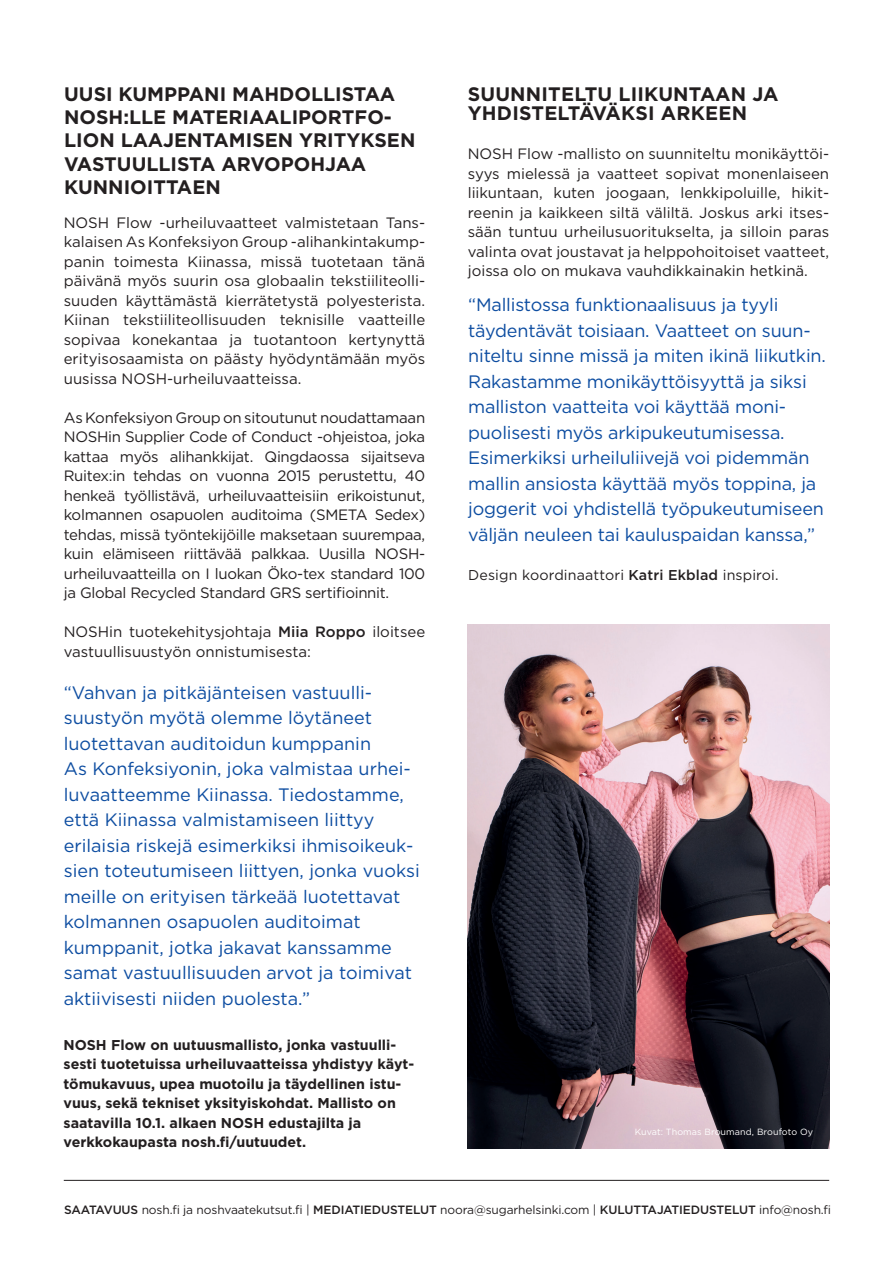
<style>
.page{position:relative;width:893px;height:1263px;background:#fff}
.page>*{position:absolute;margin:0;border:0;box-sizing:border-box;transform-origin:0 0}
.t1{font:700 19.5px/23.4px "Gotham";color:#231f20}
.t2{font:18px/25.5px "Gotham";letter-spacing:-.01em;color:#0d4da1}
.t3{font:15px/19.5px "Gotham";color:#231f20;text-align:justify}
.t4{font:700 14.25px/19.5px "Gotham";color:#231f20}
.t5{font:14.25px "Gotham";letter-spacing:.01em;color:#231f20}
.t6{font:12px "Gotham";letter-spacing:-.01em;color:#231f20}
.t7{font:9px "Gotham";letter-spacing:.01em;color:#fff}
.s1{font-weight:500}
</style>
<div class="page">
<hr style="left:64px;top:1180px;width:765px;height:1px;background:#231f20">
<img style="left:468px;top:624px;width:361px;height:524px">
<h1 class="t1" style="left:64px;top:82px;width:353px">UUSI KUMPPANI MAHDOLLISTAA<br>NOSH:LLE MATERIAALIPORTFO-<br>LION LAAJENTAMISEN YRITYKSEN<br>VASTUULLISTA ARVOPOHJAA<br>KUNNIOITTAEN</h1>
<p class="t3" style="left:64px;top:212px;width:363px">NOSH Flow -urheiluvaatteet valmistetaan Tans&shy;kalaisen As Konfeksiyon Group -alihankintakump&shy;panin toimesta Kiinassa, missä tuotetaan tänä päivänä myös suurin osa globaalin tekstiiliteolli&shy;suuden käyttämästä kierrätetystä polyesterista.<br>Kiinan tekstiiliteollisuuden teknisille vaatteille sopivaa konekantaa ja tuotantoon kertynyttä erityisosaamista on päästy hyödyntämään myös uusissa NOSH-urheiluvaatteissa.</p>
<p class="t3" style="left:64px;top:407px;width:363px">As Konfeksiyon Group on sitoutunut noudattamaan NOSHin Supplier Code of Conduct -ohjeistoa, joka kattaa myös alihankkijat. Qingdaossa sijaitseva Ruitex:in tehdas on vuonna 2015 perustettu, 40 henkeä työllistävä, urheiluvaatteisiin erikoistunut, kolmannen osapuolen auditoima (SMETA Sedex) tehdas, missä työntekijöille maksetaan suurempaa, kuin elämiseen riittävää palkkaa. Uusilla NOSH&shy;urheiluvaatteilla on I luokan Öko-tex standard 100 ja Global Recycled Standard GRS sertifioinnit.</p>
<p class="t3" style="left:64px;top:622px;width:363px">NOSHin tuotekehitysjohtaja <span class="s1">Miia Roppo</span> iloitsee vastuullisuustyön onnistumisesta:</p>
<p class="t2" style="left:64px;top:679px;width:358px">“Vahvan ja pitkäjänteisen vastuulli&shy;suustyön myötä olemme löytäneet luotettavan auditoidun kumppanin<br>As Konfeksiyonin, joka valmistaa urhei&shy;luvaatteemme Kiinassa. Tiedostamme, että Kiinassa valmistamiseen liittyy erilaisia riskejä esimerkiksi ihmisoikeuk&shy;sien toteutumiseen liittyen, jonka vuoksi meille on erityisen tärkeää luotettavat kolmannen osapuolen auditoimat kumppanit, jotka jakavat kanssamme samat vastuullisuuden arvot ja toimivat aktiivisesti niiden puolesta.”</p>
<p class="t4" style="left:64px;top:1035px;width:352px">NOSH Flow on uutuusmallisto, jonka vastuulli&shy;sesti tuotetuissa urheiluvaatteissa yhdistyy käyt&shy;tömukavuus, upea muotoilu ja täydellinen istu&shy;vuus, sekä tekniset yksityiskohdat. Mallisto on saatavilla 10.1. alkaen NOSH edustajilta ja verkkokaupasta nosh.fi/uutuudet.</p>
<h1 class="t1" style="left:468px;top:84px;width:312px;line-height:19.5px">SUUNNITELTU LIIKUNTAAN JA<br>YHDISTELTÄVÄKSI ARKEEN</h1>
<p class="t3" style="left:468px;top:144px;width:363px">NOSH Flow -mallisto on suunniteltu monikäyttöi&shy;syys mielessä ja vaatteet sopivat monenlaiseen liikuntaan, kuten joogaan, lenkkipoluille, hikit&shy;reenin ja kaikkeen siltä väliltä. Joskus arki itses&shy;sään tuntuu urheilusuoritukselta, ja silloin paras valinta ovat joustavat ja helppohoitoiset vaatteet, joissa olo on mukava vauhdikkainakin hetkinä.</p>
<p class="t2" style="left:468px;top:291px;width:359px">“Mallistossa funktionaalisuus ja tyyli täydentävät toisiaan. Vaatteet on suun&shy;niteltu sinne missä ja miten ikinä liikutkin.<br>Rakastamme monikäyttöisyyttä ja siksi malliston vaatteita voi käyttää moni&shy;puolisesti myös arkipukeutumisessa.<br>Esimerkiksi urheiluliivejä voi pidemmän mallin ansiosta käyttää myös toppina, ja joggerit voi yhdistellä työpukeutumiseen väljän neuleen tai kauluspaidan kanssa,”</p>
<p class="t5" style="left:468px;top:565px;width:312px">Design koordinaattori <span class="s1">Katri Ekblad</span> inspiroi.</p>
<p class="t7" style="left:635px;top:1126px;width:180px">Kuvat: Thomas Broumand, Broufoto Oy</p>
<p class="t6" style="left:64px;top:1202px;width:768px"><span class="s1">SAATAVUUS</span> nosh.fi ja noshvaatekutsut.fi | <span class="s1">MEDIATIEDUSTELUT</span> noora@sugarhelsinki.com | <span class="s1">KULUTTAJATIEDUSTELUT</span> info@nosh.fi</p>
</div>
